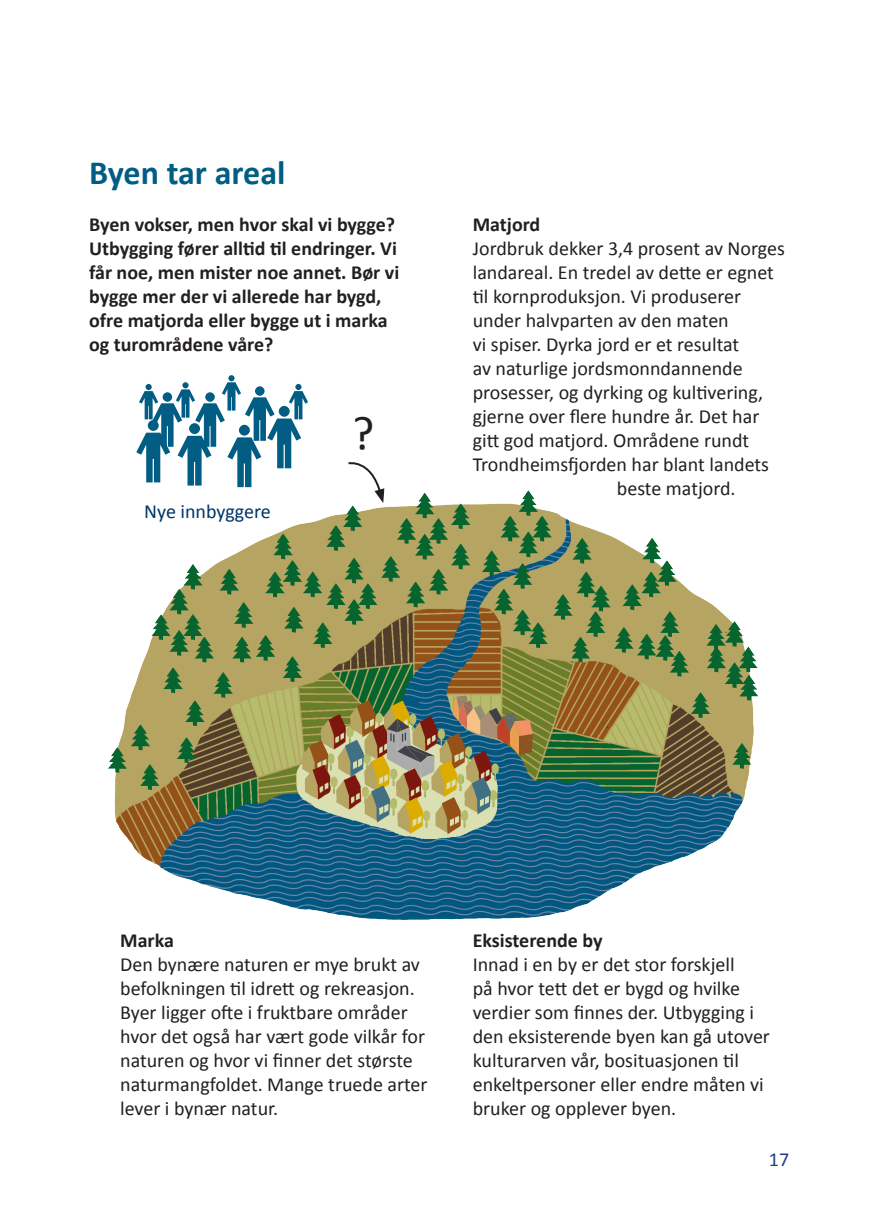
<style>
.page{position:relative;width:874px;height:1225px;background:#fff}
.page>*{position:absolute;margin:0;border:0;box-sizing:border-box;transform-origin:0 0}
.t1{font:48px "Calibri";color:#231f20}
.t2{font:700 34px "Calibri";color:#015d84}
.t3{font:20px/24px "Calibri";color:#231f20}
.t4{font:700 20px/24px "Calibri";color:#231f20}
.t5{font:20px "Calibri";color:#00356a}
.t6{font:20px "Calibri";color:#253f8e}
</style>
<div class="page">
<img style="left:108px;top:487px;width:650px;height:433px">
<svg style="left:453px;top:695px;width:79px;height:60px;background:#8c7f5b"></svg>
<svg style="left:387px;top:718px;width:47px;height:60px;background:#998a75"></svg>
<svg style="left:346px;top:462px;width:38px;height:41px"></svg>
<svg style="left:136px;top:375px;width:172px;height:112px"></svg>
<h2 class="t2" style="left:89px;top:151px;width:198px">Byen tar areal</h2>
<p class="t4" style="left:89px;top:212px;width:311px">Byen vokser, men hvor skal vi bygge?<br>Utbygging fører alltid til endringer. Vi får noe, men mister noe annet. Bør vi bygge mer der vi allerede har bygd, ofre matjorda eller bygge ut i marka og turområdene våre?</p>
<p class="t5" style="left:144px;top:499px;width:128px">Nye innbyggere</p>
<h1 class="t1" style="left:352px;top:403px;width:24px">?</h1>
<p class="t4" style="left:472px;top:212px;width:69px">Matjord</p>
<p class="t3" style="left:472px;top:236px;width:313px">Jordbruk dekker 3,4 prosent av Norges</p>
<p class="t3" style="left:472px;top:260px;width:302px">landareal. En tredel av dette er egnet</p>
<p class="t3" style="left:472px;top:284px;width:270px">til kornproduksjon. Vi produserer</p>
<p class="t3" style="left:472px;top:308px;width:257px">under halvparten av den maten</p>
<p class="t3" style="left:472px;top:332px;width:268px">vi spiser. Dyrka jord er et resultat</p>
<p class="t3" style="left:472px;top:356px;width:271px">av naturlige jordsmonndannende</p>
<p class="t3" style="left:472px;top:380px;width:292px">prosesser, og dyrking og kultivering,</p>
<p class="t3" style="left:472px;top:404px;width:288px">gjerne over flere hundre år. Det har</p>
<p class="t3" style="left:472px;top:428px;width:278px">gitt god matjord. Områdene rundt</p>
<p class="t3" style="left:472px;top:452px;width:298px">Trondheimsfjorden har blant landets</p>
<p class="t3" style="left:616px;top:476px;width:120px">beste matjord.</p>
<p class="t4" style="left:120px;top:928px;width:55px">Marka</p>
<p class="t3" style="left:120px;top:952px;width:308px">Den bynære naturen er mye brukt av befolkningen til idrett og rekreasjon.<br>Byer ligger ofte i fruktbare områder hvor det også har vært gode vilkår for naturen og hvor vi finner det største naturmangfoldet. Mange truede arter lever i bynær natur.</p>
<p class="t4" style="left:472px;top:928px;width:131px">Eksisterende by</p>
<p class="t3" style="left:472px;top:952px;width:298px">Innad i en by er det stor forskjell<br>på hvor tett det er bygd og hvilke verdier som finnes der. Utbygging i den eksisterende byen kan gå utover kulturarven vår, bosituasjonen til enkeltpersoner eller endre måten vi bruker og opplever byen.</p>
<p class="t6" style="left:768px;top:1147px;width:22px">17</p>
</div>
